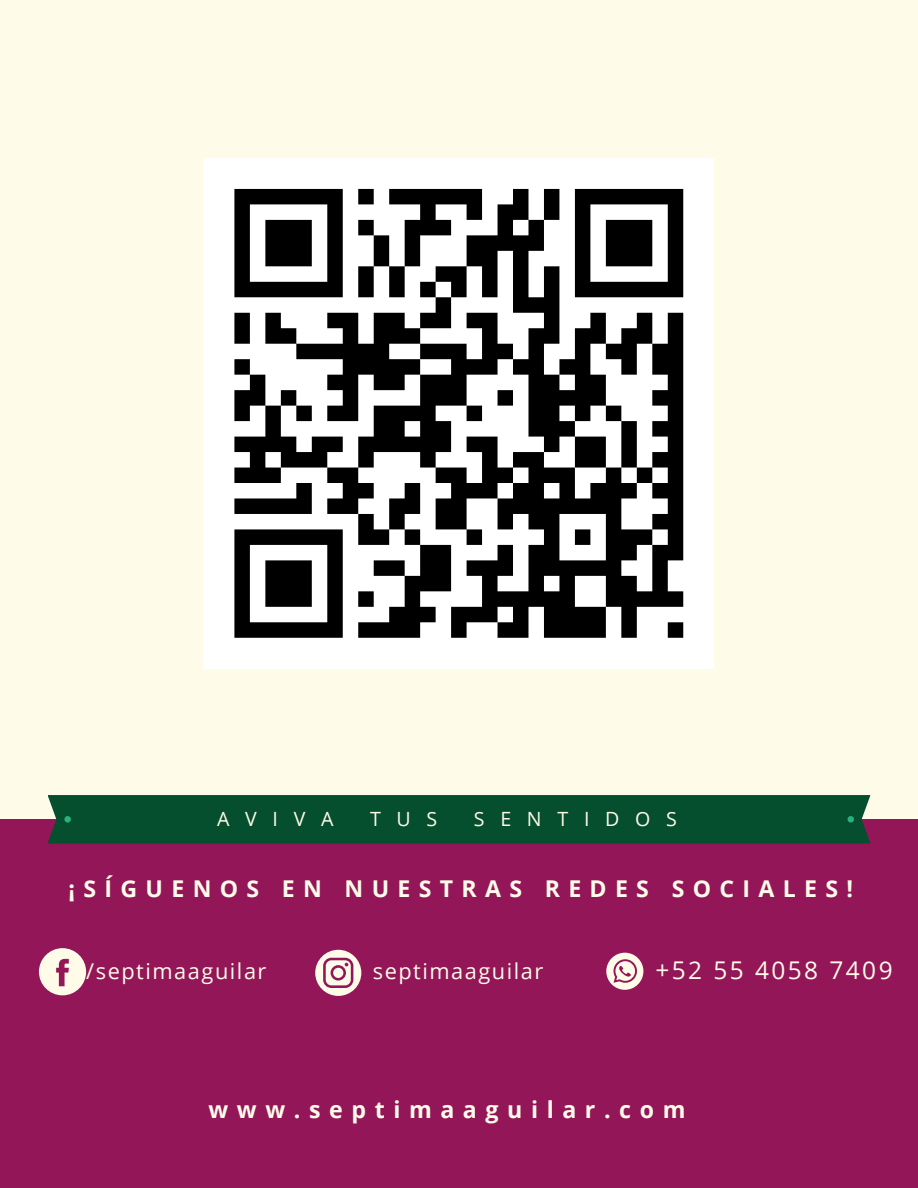
<style>
.page{position:relative;width:918px;height:1188px;background:#fffbe9}
.page>*{position:absolute;margin:0;border:0;box-sizing:border-box;transform-origin:0 0}
.t1{font:24.45px "Open Sans";letter-spacing:.1em;color:#fffbe9}
.t2{font:700 23.25px "Open Sans";letter-spacing:.37em;color:#fffbe9}
.t3{font:700 23.1px "Open Sans";letter-spacing:.36em;color:#fffbe9}
.t4{font:21.75px "Open Sans";letter-spacing:.07em;color:#fffbe9}
.t5{font:19.65px "Open Sans";letter-spacing:.8em;color:#fffbe9}
</style>
<div class="page">
<div style="left:0;top:819px;width:918px;height:369px;background:#931758"></div>
<div style="left:48px;top:795px;width:822px;height:49px;background:#054e2e"></div>
<div style="left:848px;top:816px;width:6px;height:7px;background:#27b27a;border-radius:50%"></div>
<div style="left:64px;top:816px;width:7px;height:7px;background:#27b27a;border-radius:50%"></div>
<svg style="left:39px;top:948px;width:47px;height:47px"></svg>
<svg style="left:315px;top:950px;width:46px;height:46px"></svg>
<svg style="left:606px;top:953px;width:37px;height:37px"></svg>
<div style="left:203px;top:158px;width:511px;height:511px;background:#fff"></div>
<svg style="left:234px;top:188px;width:450px;height:450px"></svg>
<p class="t5" style="left:217px;top:805px;width:118px">AVIVA</p>
<p class="t5" style="left:370px;top:805px;width:69px">TUS</p>
<p class="t5" style="left:474px;top:805px;width:205px">SENTIDOS</p>
<p class="t3" style="left:69px;top:873px;width:786px">¡SÍGUENOS EN NUESTRAS REDES SOCIALES!</p>
<p class="t4" style="left:86px;top:956px;width:182px">/septimaaguilar</p>
<p class="t4" style="left:373px;top:956px;width:172px">septimaaguilar</p>
<p class="t1" style="left:655px;top:953px;width:239px">+52 55 4058 7409</p>
<p class="t2" style="left:209px;top:1093px;width:478px">www.septimaaguilar.com</p>
</div>
